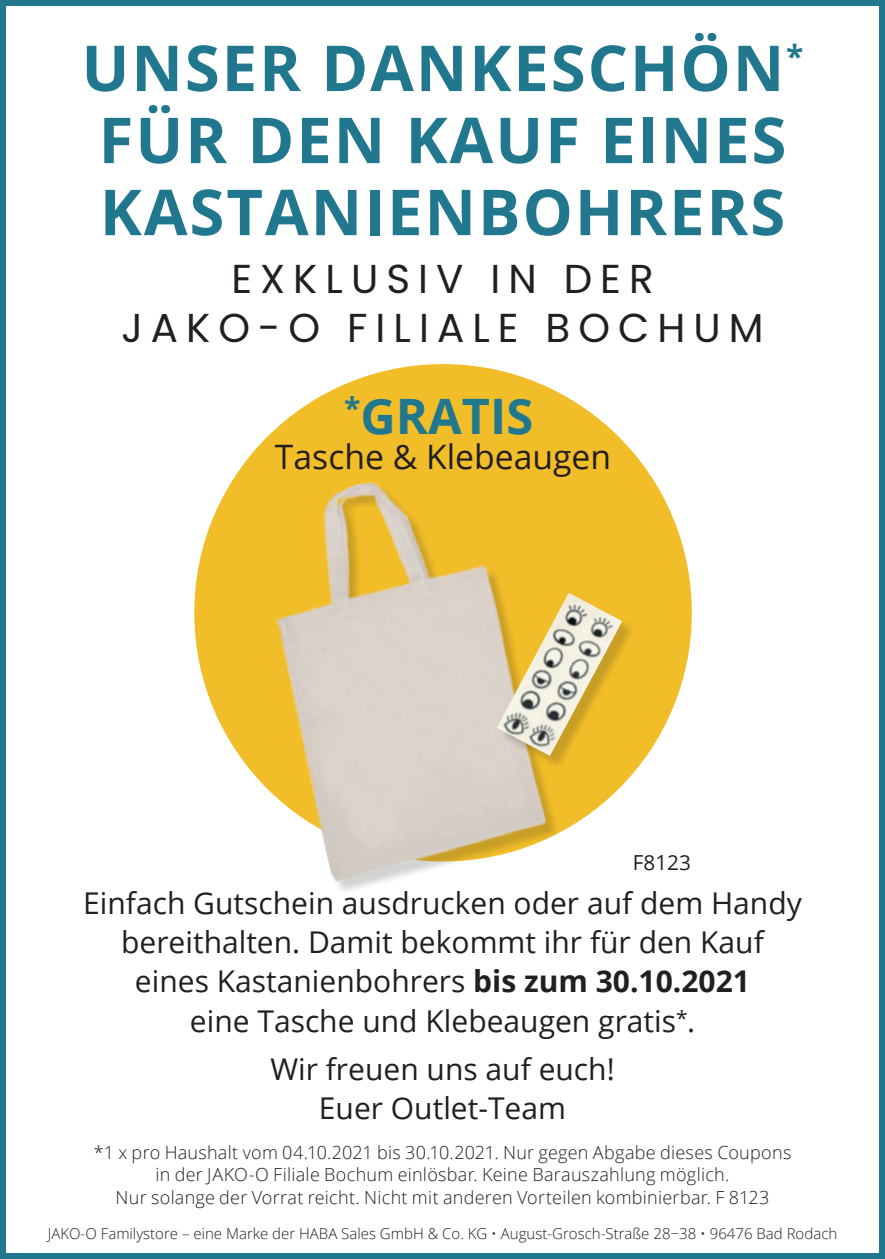
<style>
.page{position:relative;width:885px;height:1259px;background:#fff}
.page>*{position:absolute;margin:0;border:0;box-sizing:border-box;transform-origin:0 0}
.t1{font:700 63.3px/72px "Open Sans";letter-spacing:.03em;color:#21778e}
.t2{font:700 48.9px "Open Sans";color:#21778e}
.t3{font:40.2px/48.9px "Poppins";letter-spacing:.2em;color:#231f20;text-align:center}
.t4{font:33.6px "Open Sans";color:#231f20}
.t5{font:30px/39px "Open Sans";color:#231f20;text-align:center}
.t6{font:20.7px "Open Sans";color:#231f20}
.t7{font:300 18px/22.5px "Open Sans";letter-spacing:.015em;color:#231f20;text-align:center}
.t8{font:300 15px "Open Sans";color:#231f20}
.s1{font-weight:700}
</style>
<div class="page">
<div style="left:0;top:0;width:884px;height:1259px;border:6px solid #21778e"></div>
<div style="left:194px;top:364px;width:497px;height:497px;background:#f1bd28;border-radius:50%"></div>
<div style="left:279px;top:485px;width:280px;height:409px;background:#231f20;opacity:.2"></div>
<img style="left:247px;top:481px;width:301px;height:401px">
<div style="left:499px;top:594px;width:137px;height:175px;background:#231f20;opacity:.2"></div>
<img style="left:497px;top:592px;width:125px;height:164px">
<h1 class="t1" style="left:81px;top:30px;width:723px">UNSER DANKESCHÖN<sup>*<br></sup>FÜR DEN KAUF EINES<br>KASTANIENBOHRERS</h1>
<h3 class="t3" style="left:121px;top:254px;width:643px">EXKLUSIV IN DER<br>JAKO-O FILIALE BOCHUM</h3>
<h2 class="t2" style="left:344px;top:381px;width:190px"><sup>*</sup>GRATIS</h2>
<h3 class="t4" style="left:275px;top:433px;width:338px">Tasche &amp; Klebeaugen</h3>
<p class="t6" style="left:633px;top:848px;width:59px">F8123</p>
<h3 class="t5" style="left:83px;top:883px;width:720px">Einfach Gutschein ausdrucken oder auf dem Handy bereithalten. Damit bekommt ihr für den Kauf eines Kastanienbohrers <span class="s1">bis zum 30.10.2021<br></span>eine Tasche und Klebeaugen gratis<sup>*</sup>.</h3>
<h3 class="t5" style="left:270px;top:1048px;width:346px">Wir freuen uns auf euch!<br>Euer Outlet-Team</h3>
<p class="t7" style="left:94px;top:1140px;width:699px">*1 x pro Haushalt vom 04.10.2021 bis 30.10.2021. Nur gegen Abgabe dieses Coupons in der JAKO-O Filiale Bochum einlösbar. Keine Barauszahlung möglich.<br>Nur solange der Vorrat reicht. Nicht mit anderen Vorteilen kombinierbar. F 8123</p>
<p class="t8" style="left:48px;top:1223px;width:791px">JAKO-O Familystore – eine Marke der HABA Sales GmbH &amp; Co. KG • August-Grosch-Straße 28−38 • 96476 Bad Rodach</p>
</div>
